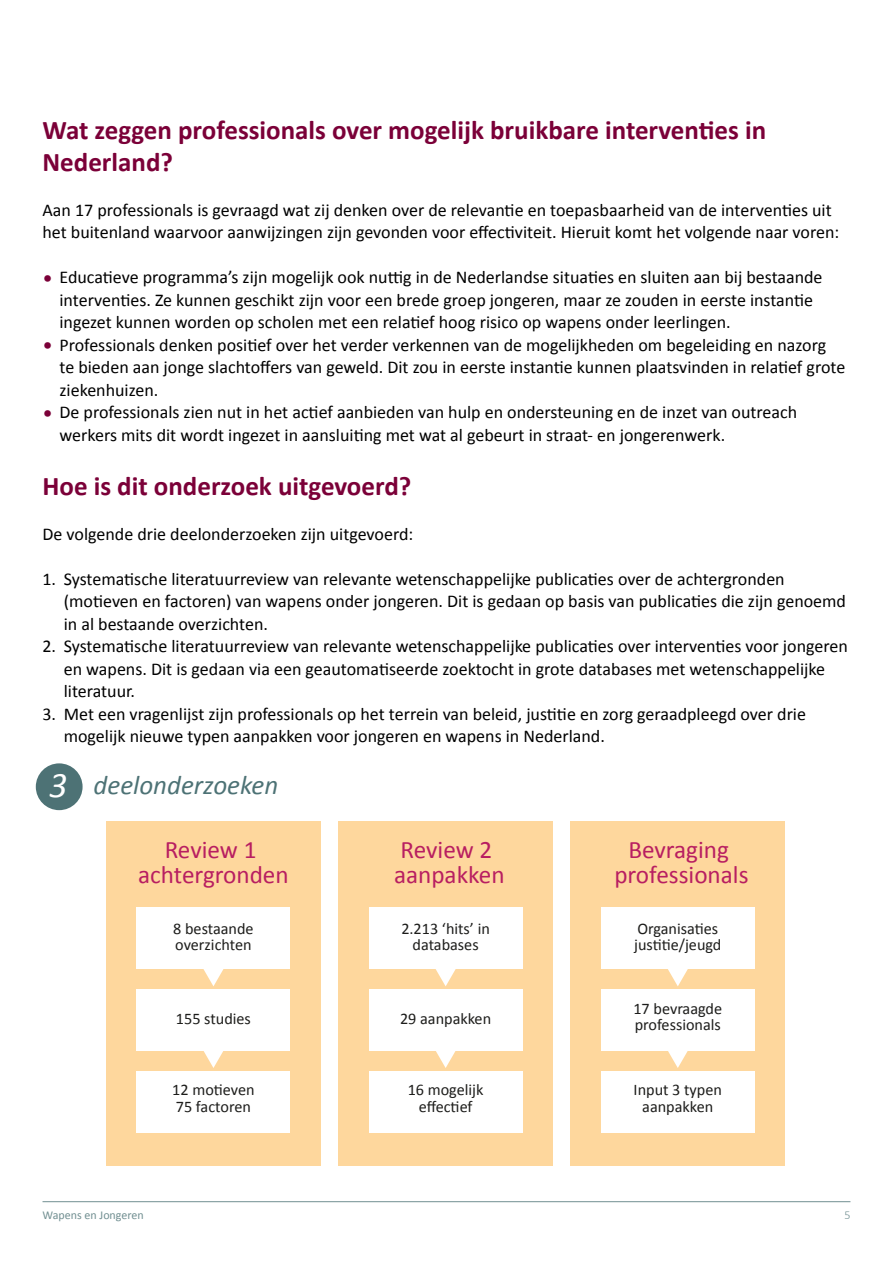
<style>
.page{position:relative;width:893px;height:1263px;background:#fff}
.page>*{position:absolute;margin:0;border:0;box-sizing:border-box;transform-origin:0 0}
.t1{font:italic 36px "Calibri";color:#fff}
.tussenkop{font:700 27px/31.5px "Calibri";color:#7b0038}
.plat{font:italic 27px "Calibri";color:#4d7275}
.t2{font:25.2px/25.2px "Calibri";color:#b81e61;text-align:center}
.plat-2{font:18px/22.5px "Calibri";color:#000}
.t3{font:16.2px/16.6px "Calibri";color:#1d1d1b}
.t4{font:12px "Calibri";color:#718f91}
.t5{font:300 12px "Calibri";color:#718f91}
.s1{font-size:21px;color:#7b0038}
</style>
<div class="page">
<hr style="left:43px;top:1201px;width:807px;height:1px;background:#718f91">
<div style="left:338px;top:821px;width:215px;height:344px;background:#fed79d"></div>
<div style="left:571px;top:821px;width:214px;height:344px;background:#fed79d"></div>
<div style="left:106px;top:821px;width:215px;height:344px;background:#fed79d"></div>
<div style="left:137px;top:908px;width:153px;height:61px;background:#fff"></div>
<div style="left:137px;top:989px;width:153px;height:62px;background:#fff"></div>
<div style="left:137px;top:1071px;width:153px;height:61px;background:#fff"></div>
<svg style="left:203px;top:969px;width:21px;height:17px"></svg>
<svg style="left:203px;top:1051px;width:20px;height:17px"></svg>
<div style="left:369px;top:908px;width:153px;height:61px;background:#fff"></div>
<div style="left:369px;top:989px;width:153px;height:62px;background:#fff"></div>
<div style="left:369px;top:1071px;width:153px;height:61px;background:#fff"></div>
<svg style="left:435px;top:969px;width:21px;height:17px"></svg>
<svg style="left:436px;top:1051px;width:20px;height:17px"></svg>
<div style="left:601px;top:908px;width:153px;height:61px;background:#fff"></div>
<div style="left:601px;top:989px;width:153px;height:62px;background:#fff"></div>
<div style="left:601px;top:1071px;width:153px;height:61px;background:#fff"></div>
<svg style="left:668px;top:969px;width:20px;height:17px"></svg>
<svg style="left:668px;top:1051px;width:20px;height:17px"></svg>
<div style="left:36px;top:763px;width:47px;height:47px;background:#4d7275;border-radius:50%"></div>
<p class="tussenkop" style="left:43px;top:114px;width:725px">Wat zeggen professionals over mogelijk bruikbare interventies in<br>Nederland?</p>
<p class="plat-2" style="left:43px;top:198px;width:798px">Aan 17 professionals is gevraagd wat zij denken over de relevantie en toepasbaarheid van de interventies uit het buitenland waarvoor aanwijzingen zijn gevonden voor effectiviteit. Hieruit komt het volgende naar voren:</p>
<p class="plat-2" style="left:60px;top:266px;width:764px;text-indent:-17px"><span class="s1">•</span> Educatieve programma’s zijn mogelijk ook nuttig in de Nederlandse situaties en sluiten aan bij bestaande interventies. Ze kunnen geschikt zijn voor een brede groep jongeren, maar ze zouden in eerste instantie ingezet kunnen worden op scholen met een relatief hoog risico op wapens onder leerlingen.</p>
<p class="plat-2" style="left:60px;top:333px;width:787px;text-indent:-17px"><span class="s1">•</span> Professionals denken positief over het verder verkennen van de mogelijkheden om begeleiding en nazorg te bieden aan jonge slachtoffers van geweld. Dit zou in eerste instantie kunnen plaatsvinden in relatief grote ziekenhuizen.</p>
<p class="plat-2" style="left:60px;top:401px;width:739px;text-indent:-17px"><span class="s1">•</span> De professionals zien nut in het actief aanbieden van hulp en ondersteuning en de inzet van outreach werkers mits dit wordt ingezet in aansluiting met wat al gebeurt in straat- en jongerenwerk.</p>
<p class="tussenkop" style="left:43px;top:469px;width:370px">Hoe is dit onderzoek uitgevoerd?</p>
<p class="plat-2" style="left:43px;top:522px;width:372px">De volgende drie deelonderzoeken zijn uitgevoerd:</p>
<p class="plat-2" style="left:64px;top:567px;width:784px;text-indent:-21px">1. Systematische literatuurreview van relevante wetenschappelijke publicaties over de achtergronden (motieven en factoren) van wapens onder jongeren. Dit is gedaan op basis van publicaties die zijn genoemd in al bestaande overzichten.</p>
<p class="plat-2" style="left:64px;top:635px;width:786px;text-indent:-21px">2. Systematische literatuurreview van relevante wetenschappelijke publicaties over interventies voor jongeren en wapens. Dit is gedaan via een geautomatiseerde zoektocht in grote databases met wetenschappelijke literatuur.</p>
<p class="plat-2" style="left:64px;top:702px;width:744px;text-indent:-21px">3. Met een vragenlijst zijn professionals op het terrein van beleid, justitie en zorg geraadpleegd over drie mogelijk nieuwe typen aanpakken voor jongeren en wapens in Nederland.</p>
<p class="t1" style="left:49px;top:760px;width:20px">3</p>
<p class="plat" style="left:94px;top:766px;width:186px">deelonderzoeken</p>
<p class="t2" style="left:138px;top:837px;width:152px">Review 1 achtergronden</p>
<p class="t2" style="left:394px;top:837px;width:112px;text-align:left">Review 2 aanpakken</p>
<p class="t3" style="left:173px;top:920px;width:82px">8 bestaande overzichten</p>
<p class="t3" style="left:401px;top:920px;width:90px;text-align:center">2.213 ‘hits’ in databases</p>
<p class="t3" style="left:176px;top:1010px;width:76px">155 studies</p>
<p class="t3" style="left:172px;top:1081px;width:84px">12 motieven<br>75 factoren</p>
<p class="t3" style="left:400px;top:1010px;width:93px">29 aanpakken</p>
<p class="t3" style="left:408px;top:1081px;width:77px;text-align:center">16 mogelijk effectief</p>
<p class="t2" style="left:614px;top:837px;width:136px">Bevraging professionals</p>
<p class="t3" style="left:634px;top:920px;width:89px">Organisaties justitie/jeugd</p>
<p class="t3" style="left:633px;top:1000px;width:90px">17 bevraagde professionals</p>
<p class="t3" style="left:634px;top:1081px;width:90px;text-align:center">Input 3 typen aanpakken</p>
<p class="t4" style="left:43px;top:1207px;width:103px">Wapens en Jongeren</p>
<p class="t5" style="left:844px;top:1208px;width:8px">5</p>
</div>
